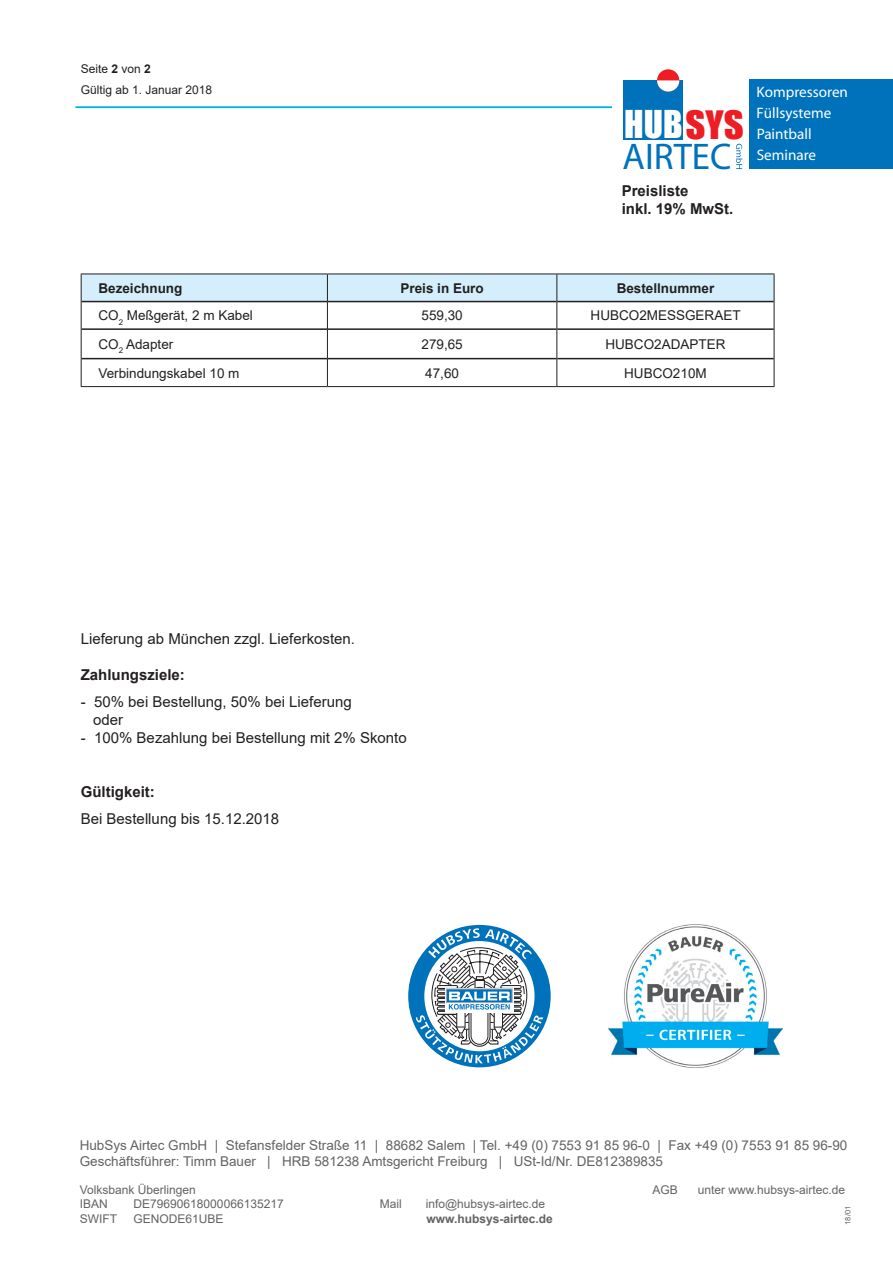
<style>
.page{position:relative;width:893px;height:1263px;background:#fff}
.page>*{position:absolute;margin:0;border:0;box-sizing:border-box;transform-origin:0 0}
.t1{font:37.2px "Myriad";color:#0072bc}
.t2{font:35.25px "Impact";color:#fff}
.t3{font:15.15px/20.9px "Myriad";color:#fff}
.t4{font:15px "Arial";color:#231f20}
.t5{font:700 15px "Arial";color:#231f20}
.t6{font:13.5px/16.2px "Arial";color:#636366}
.t7{font:13.5px "Arial";color:#231f20}
.t8{font:700 13.5px "Arial";color:#231f20}
.t9{font:12px "Arial";color:#636366}
.t10{font:12px "Arial";color:#231f20}
.t11{font:700 12px "Arial";color:#636366}
.t12{font:7.5px "Arial";color:#636366}
.s1{font-weight:700}
.s2{font-size:35.85px;color:#ee1d23}
</style>
<div class="page">
<hr style="left:75px;top:106px;width:767px;height:2px;background:#00aeef">
<div style="left:612px;top:101px;width:267px;height:17px;background:#fff"></div>
<img style="left:608px;top:924px;width:174px;height:144px">
<div style="left:749px;top:79px;width:144px;height:89px;background:#0072bc"></div>
<div style="left:624px;top:80px;width:59px;height:60px;background:#0072bc"></div>
<div style="left:657px;top:69px;width:22px;height:23px;background:#ee1d23;border-radius:50%"></div>
<svg style="left:657px;top:80px;width:22px;height:12px"></svg>
<svg style="left:736px;top:144px;width:6px;height:25px"></svg>
<div style="left:408px;top:925px;width:143px;height:142px;background:#0072bc;border-radius:50%"></div>
<svg style="left:416px;top:928px;width:127px;height:135px"></svg>
<hr style="left:82px;top:328px;width:245px;height:2px;background:#231f20">
<hr style="left:328px;top:328px;width:228px;height:2px;background:#231f20">
<hr style="left:557px;top:328px;width:217px;height:2px;background:#231f20">
<hr style="left:82px;top:358px;width:245px;height:1px;background:#231f20">
<hr style="left:328px;top:358px;width:228px;height:1px;background:#231f20">
<hr style="left:557px;top:358px;width:217px;height:1px;background:#231f20">
<svg style="left:81px;top:274px;width:694px;height:55px"></svg>
<hr style="left:81px;top:329px;width:1px;height:30px;background:#231f20">
<hr style="left:327px;top:329px;width:1px;height:30px;background:#231f20">
<hr style="left:556px;top:329px;width:1px;height:30px;background:#231f20">
<hr style="left:774px;top:329px;width:1px;height:30px;background:#231f20">
<svg style="left:81px;top:359px;width:1px;height:27px"></svg>
<svg style="left:327px;top:359px;width:1px;height:27px"></svg>
<svg style="left:556px;top:359px;width:1px;height:27px"></svg>
<svg style="left:774px;top:359px;width:1px;height:27px"></svg>
<hr style="left:81px;top:386px;width:246px;height:1px;background:#231f20">
<hr style="left:327px;top:386px;width:230px;height:1px;background:#231f20">
<hr style="left:557px;top:386px;width:217px;height:1px;background:#231f20">
<p class="t10" style="left:81px;top:60px;width:72px">Seite <span class="s1">2</span> von <span class="s1">2</span></p>
<p class="t10" style="left:81px;top:82px;width:133px">Gültig ab 1. Januar 2018</p>
<p class="t2" style="left:624px;top:97px;width:121px">HUB<span class="s2">SYS</span></p>
<p class="t1" style="left:623px;top:138px;width:110px">AIRTEC</p>
<p class="t5" style="left:622px;top:180px;width:68px">Preisliste</p>
<p class="t5" style="left:622px;top:198px;width:113px">inkl. 19% MwSt.</p>
<p class="t3" style="left:756px;top:82px;width:93px">Kompressoren</p>
<p class="t3" style="left:757px;top:124px;width:61px">Paintball<br>Seminare</p>
<p class="t3" style="left:756px;top:103px;width:76px">Füllsysteme</p>
<p class="t8" style="left:98px;top:278px;width:86px">Bezeichnung</p>
<p class="t8" style="left:400px;top:278px;width:85px">Preis in Euro</p>
<p class="t8" style="left:617px;top:278px;width:99px">Bestellnummer</p>
<p class="t7" style="left:98px;top:306px;width:156px">CO<sub>2</sub> Meßgerät, 2 m Kabel</p>
<p class="t7" style="left:421px;top:306px;width:43px">559,30</p>
<p class="t7" style="left:591px;top:306px;width:152px">HUBCO2MESSGERAET</p>
<p class="t7" style="left:98px;top:335px;width:76px">CO<sub>2</sub> Adapter</p>
<p class="t7" style="left:421px;top:335px;width:43px">279,65</p>
<p class="t7" style="left:605px;top:335px;width:122px">HUBCO2ADAPTER</p>
<p class="t7" style="left:98px;top:363px;width:143px">Verbindungskabel 10 m</p>
<p class="t7" style="left:425px;top:363px;width:35px">47,60</p>
<p class="t7" style="left:624px;top:363px;width:84px">HUBCO210M</p>
<p class="t4" style="left:81px;top:628px;width:276px">Lieferung ab München zzgl. Lieferkosten.</p>
<p class="t5" style="left:81px;top:664px;width:106px">Zahlungsziele:</p>
<p class="t4" style="left:81px;top:691px;width:272px">- 50% bei Bestellung, 50% bei Lieferung</p>
<p class="t4" style="left:93px;top:709px;width:32px">oder</p>
<p class="t4" style="left:81px;top:727px;width:327px">- 100% Bezahlung bei Bestellung mit 2% Skonto</p>
<p class="t5" style="left:81px;top:781px;width:76px">Gültigkeit:</p>
<p class="t4" style="left:81px;top:808px;width:200px">Bei Bestellung bis 15.12.2018</p>
<p class="t6" style="left:80px;top:1137px;width:769px">HubSys Airtec GmbH | Stefansfelder Straße 11 | 88682 Salem | Tel. +49 (0) 7553 91 85 96-0 | Fax +49 (0) 7553 91 85 96-90<br>Geschäftsführer: Timm Bauer | HRB 581238 Amtsgericht Freiburg | USt-Id/Nr. DE812389835</p>
<p class="t9" style="left:80px;top:1181px;width:118px">Volksbank Überlingen</p>
<p class="t9" style="left:652px;top:1181px;width:27px">AGB</p>
<p class="t9" style="left:698px;top:1181px;width:149px">unter www.hubsys-airtec.de</p>
<p class="t9" style="left:80px;top:1196px;width:30px">IBAN</p>
<p class="t9" style="left:134px;top:1196px;width:152px">DE79690618000066135217</p>
<p class="t9" style="left:380px;top:1196px;width:23px">Mail</p>
<p class="t9" style="left:426px;top:1196px;width:121px">info@hubsys-airtec.de</p>
<p class="t9" style="left:80px;top:1210px;width:39px">SWIFT</p>
<p class="t9" style="left:134px;top:1210px;width:92px">GENODE61UBE</p>
<p class="t11" style="left:426px;top:1210px;width:128px">www.hubsys-airtec.de</p>
<p class="t12" style="left:843px;top:1225px;width:20px;rotate:-90deg">18/01</p>
</div>
